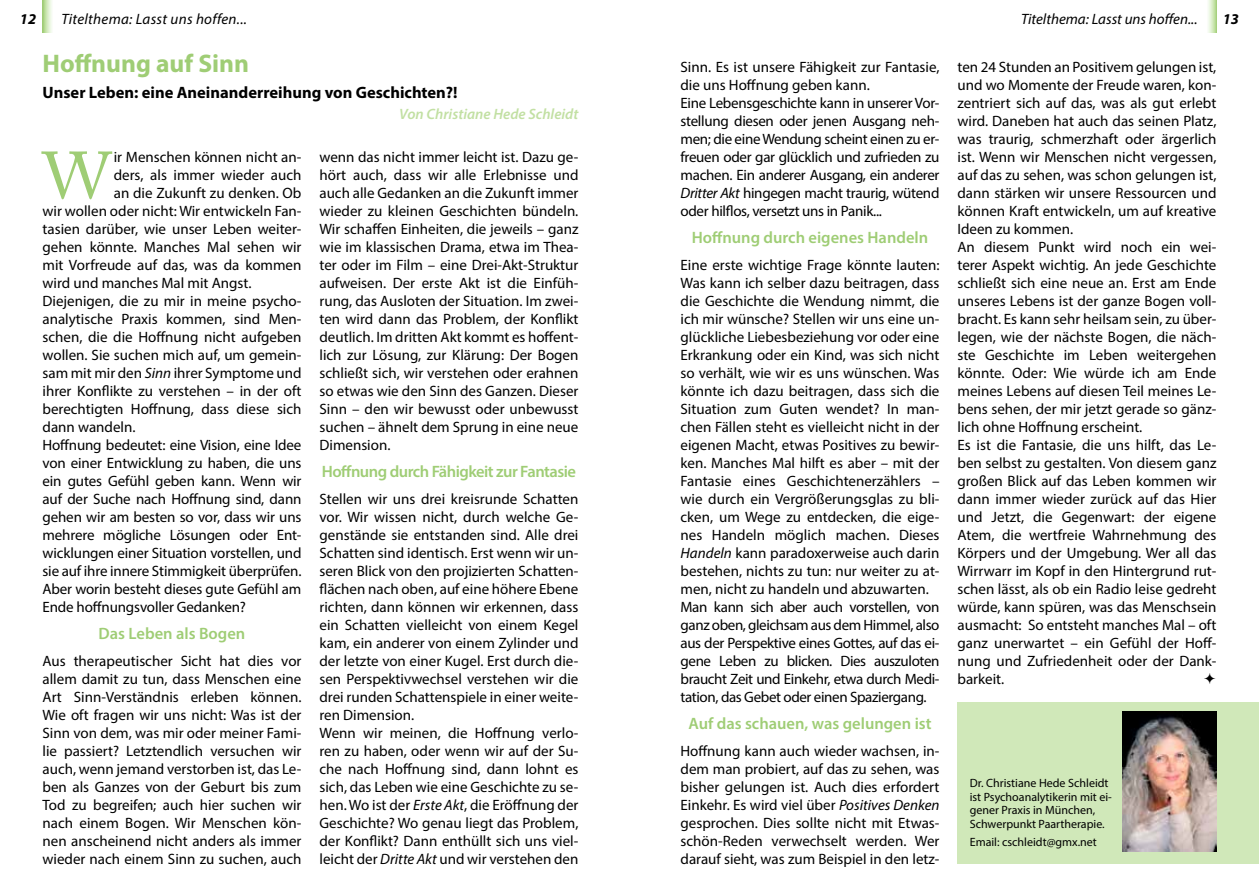
<style>
.page{position:relative;width:1259px;height:893px;background:#fff}
.page>*{position:absolute;margin:0;border:0;box-sizing:border-box;transform-origin:0 0}
.t1{font:65.7px "Adobe Caslon Pro";color:#9fcd75}
.t2{font:700 25.5px "Myriad Pro";color:#9fcd75}
.t3{font:600 16.5px "Myriad Pro";color:#9fcd75}
.t4{font:700 16.5px "Myriad Pro";color:#000}
.t5{font:600 16.5px "Myriad Pro";letter-spacing:-.03em;color:#9fcd75}
.t6{font:15px/18px "Myriad Pro";color:#000;text-align:justify}
.t7{font:15px/18px "Myriad Pro";letter-spacing:-.02em;color:#000}
.t8{font:italic 15px "Myriad Pro";letter-spacing:.015em;color:#000}
.t9{font:italic 600 15px "Myriad Pro";color:#c2e0a3}
.t10{font:italic 700 15px "Myriad Pro";color:#000}
.t11{font:12px/13.5px "Myriad Pro";color:#000}
.s1{font-style:italic}
</style>
<div class="page">
<div style="left:957px;top:702px;width:302px;height:161px;background:#d0e8b9"></div>
<img style="left:1122px;top:711px;width:94px;height:141px">
<svg style="left:1208px;top:0;width:8px;height:33px"></svg>
<svg style="left:43px;top:0;width:9px;height:33px"></svg>
<p class="t10" style="left:20px;top:9px;width:18px">12</p>
<p class="t8" style="left:61px;top:10px;width:187px">Titelthema: Lasst uns hoffen...</p>
<p class="t8" style="left:1021px;top:10px;width:178px">Titelthema: Lasst uns hoffen...</p>
<p class="t10" style="left:1222px;top:9px;width:18px">13</p>
<h2 class="t2" style="left:43px;top:47px;width:208px">Hoffnung auf Sinn</h2>
<p class="t4" style="left:43px;top:81px;width:417px">Unser Leben: eine Aneinanderreihung von Geschichten?!</p>
<p class="t9" style="left:399px;top:104px;width:181px">Von Christiane Hede Schleidt</p>
<h1 class="t1" style="left:43px;top:137px;width:70px">W</h1>
<p class="t6" style="left:114px;top:148px;width:189px">ir Menschen können nicht an-</p>
<p class="t6" style="left:319px;top:148px;width:260px">wenn das nicht immer leicht ist. Dazu ge&shy;hört auch, dass wir alle Erlebnisse und auch alle Gedanken an die Zukunft immer wieder zu kleinen Geschichten bündeln.<br>Wir schaffen Einheiten, die jeweils – ganz wie im klassischen Drama, etwa im Thea&shy;ter oder im Film – eine Drei-Akt-Struktur aufweisen. Der erste Akt ist die Einfüh&shy;rung, das Ausloten der Situation. Im zwei&shy;ten wird dann das Problem, der Konflikt deutlich. Im dritten Akt kommt es hoffent&shy;lich zur Lösung, zur Klärung: Der Bogen schließt sich, wir verstehen oder erahnen so etwas wie den Sinn des Ganzen. Dieser Sinn – den wir bewusst oder unbewusst suchen – ähnelt dem Sprung in eine neue Dimension.</p>
<p class="t5" style="left:322px;top:461px;width:256px">Hoffnung durch Fähigkeit zur Fantasie</p>
<p class="t6" style="left:319px;top:490px;width:260px;text-align:left">Stellen wir uns drei kreisrunde Schatten vor. Wir wissen nicht, durch welche Ge&shy;genstände sie entstanden sind. Alle drei Schatten sind identisch. Erst wenn wir un&shy;seren Blick von den projizierten Schatten&shy;flächen nach oben, auf eine höhere Ebene richten, dann können wir erkennen, dass ein Schatten vielleicht von einem Kegel kam, ein anderer von einem Zylinder und der letzte von einer Kugel. Erst durch die&shy;sen Perspektivwechsel verstehen wir die drei runden Schattenspiele in einer weite&shy;ren Dimension.<br>Wenn wir meinen, die Hoffnung verlo&shy;ren zu haben, oder wenn wir auf der Su&shy;che nach Hoffnung sind, dann lohnt es sich, das Leben wie eine Geschichte zu se&shy;hen. Wo ist der <span class="s1">Erste Akt</span>, die Eröffnung der Geschichte? Wo genau liegt das Problem, der Konflikt? Dann enthüllt sich uns viel&shy;leicht der <span class="s1">Dritte Akt</span> und wir verstehen den</p>
<p class="t6" style="left:114px;top:166px;width:189px">ders, als immer wieder auch</p>
<p class="t6" style="left:114px;top:184px;width:189px">an die Zukunft zu denken. Ob</p>
<p class="t6" style="left:43px;top:202px;width:260px">wir wollen oder nicht: Wir entwickeln Fan-</p>
<p class="t6" style="left:43px;top:220px;width:259px">tasien darüber, wie unser Leben weiter-</p>
<p class="t6" style="left:43px;top:238px;width:260px">gehen könnte. Manches Mal sehen wir</p>
<p class="t6" style="left:43px;top:256px;width:260px">mit Vorfreude auf das, was da kommen</p>
<p class="t6" style="left:43px;top:274px;width:210px">wird und manches Mal mit Angst.</p>
<p class="t6" style="left:43px;top:292px;width:260px">Diejenigen, die zu mir in meine psycho-</p>
<p class="t6" style="left:43px;top:310px;width:260px">analytische Praxis kommen, sind Men-</p>
<p class="t6" style="left:43px;top:328px;width:260px">schen, die die Hoffnung nicht aufgeben</p>
<p class="t6" style="left:43px;top:346px;width:260px">wollen. Sie suchen mich auf, um gemein-</p>
<p class="t6" style="left:43px;top:364px;width:260px">sam mit mir den <span class="s1">Sinn</span> ihrer Symptome und</p>
<p class="t6" style="left:43px;top:382px;width:260px">ihrer Konflikte zu verstehen – in der oft</p>
<p class="t6" style="left:43px;top:400px;width:260px">berechtigten Hoffnung, dass diese sich</p>
<p class="t6" style="left:43px;top:418px;width:94px">dann wandeln.</p>
<p class="t6" style="left:43px;top:436px;width:260px">Hoffnung bedeutet: eine Vision, eine Idee</p>
<p class="t6" style="left:43px;top:454px;width:260px">von einer Entwicklung zu haben, die uns</p>
<p class="t6" style="left:43px;top:472px;width:260px">ein gutes Gefühl geben kann. Wenn wir</p>
<p class="t6" style="left:43px;top:490px;width:260px">auf der Suche nach Hoffnung sind, dann</p>
<p class="t6" style="left:43px;top:508px;width:260px">gehen wir am besten so vor, dass wir uns</p>
<p class="t6" style="left:43px;top:526px;width:260px">mehrere mögliche Lösungen oder Ent-</p>
<p class="t6" style="left:43px;top:544px;width:260px">wicklungen einer Situation vorstellen, und</p>
<p class="t6" style="left:43px;top:562px;width:260px">sie auf ihre innere Stimmigkeit überprüfen.</p>
<p class="t6" style="left:43px;top:580px;width:260px">Aber worin besteht dieses gute Gefühl am</p>
<p class="t6" style="left:43px;top:598px;width:205px">Ende hoffnungsvoller Gedanken?</p>
<p class="t3" style="left:99px;top:623px;width:148px">Das Leben als Bogen</p>
<p class="t6" style="left:43px;top:652px;width:260px">Aus therapeutischer Sicht hat dies vor allem damit zu tun, dass Menschen eine Art Sinn-Verständnis erleben können.<br>Wie oft fragen wir uns nicht: Was ist der Sinn von dem, was mir oder meiner Fami&shy;lie passiert? Letztendlich versuchen wir auch, wenn jemand verstorben ist, das Le&shy;ben als Ganzes von der Geburt bis zum Tod zu begreifen; auch hier suchen wir nach einem Bogen. Wir Menschen kön&shy;nen anscheinend nicht anders als immer wieder nach einem Sinn zu suchen, auch</p>
<p class="t7" style="left:680px;top:58px;width:260px">Sinn. Es ist unsere Fähigkeit zur Fantasie, die uns Hoffnung geben kann.<br>Eine Lebensgeschichte kann in unserer Vor&shy;stellung diesen oder jenen Ausgang neh&shy;men; die eine Wendung scheint einen zu er&shy;freuen oder gar glücklich und zufrieden zu machen. Ein anderer Ausgang, ein anderer <span class="s1">Dritter Akt</span> hingegen macht traurig, wütend oder hilflos, versetzt uns in Panik...</p>
<p class="t3" style="left:692px;top:227px;width:238px">Hoffnung durch eigenes Handeln</p>
<p class="t6" style="left:680px;top:256px;width:260px;text-align:left">Eine erste wichtige Frage könnte lauten:<br>Was kann ich selber dazu beitragen, dass die Geschichte die Wendung nimmt, die ich mir wünsche? Stellen wir uns eine un&shy;glückliche Liebesbeziehung vor oder eine Erkrankung oder ein Kind, was sich nicht so verhält, wie wir es uns wünschen. Was könnte ich dazu beitragen, dass sich die Situation zum Guten wendet? In man&shy;chen Fällen steht es vielleicht nicht in der eigenen Macht, etwas Positives zu bewir&shy;ken. Manches Mal hilft es aber – mit der Fantasie eines Geschichtenerzählers – wie durch ein Vergrößerungsglas zu bli&shy;cken, um Wege zu entdecken, die eige&shy;nes Handeln möglich machen. Dieses <span class="s1">Handeln</span> kann paradoxerweise auch darin bestehen, nichts zu tun: nur weiter zu at&shy;men, nicht zu handeln und abzuwarten.<br>Man kann sich aber auch vorstellen, von ganz oben, gleichsam aus dem Himmel, also aus der Perspektive eines Gottes, auf das ei&shy;gene Leben zu blicken. Dies auszuloten braucht Zeit und Einkehr, etwa durch Medi&shy;tation, das Gebet oder einen Spaziergang.</p>
<p class="t3" style="left:688px;top:713px;width:245px">Auf das schauen, was gelungen ist</p>
<p class="t6" style="left:680px;top:742px;width:260px">Hoffnung kann auch wieder wachsen, in&shy;dem man probiert, auf das zu sehen, was bisher gelungen ist. Auch dies erfordert Einkehr. Es wird viel über <span class="s1">Positives Denken </span>gesprochen. Dies sollte nicht mit Etwas&shy;schön-Reden verwechselt werden. Wer darauf sieht, was zum Beispiel in den letz-</p>
<p class="t6" style="left:957px;top:58px;width:260px;text-align:left">ten 24 Stunden an Positivem gelungen ist, und wo Momente der Freude waren, kon&shy;zentriert sich auf das, was als gut erlebt wird. Daneben hat auch das seinen Platz, was traurig, schmerzhaft oder ärgerlich ist. Wenn wir Menschen nicht vergessen, auf das zu sehen, was schon gelungen ist, dann stärken wir unsere Ressourcen und können Kraft entwickeln, um auf kreative Ideen zu kommen.<br>An diesem Punkt wird noch ein wei&shy;terer Aspekt wichtig. An jede Geschichte schließt sich eine neue an. Erst am Ende unseres Lebens ist der ganze Bogen voll&shy;bracht. Es kann sehr heilsam sein, zu über&shy;legen, wie der nächste Bogen, die näch&shy;ste Geschichte im Leben weitergehen könnte. Oder: Wie würde ich am Ende meines Lebens auf diesen Teil meines Le&shy;bens sehen, der mir jetzt gerade so gänz&shy;lich ohne Hoffnung erscheint.<br>Es ist die Fantasie, die uns hilft, das Le&shy;ben selbst zu gestalten. Von diesem ganz großen Blick auf das Leben kommen wir dann immer wieder zurück auf das Hier und Jetzt, die Gegenwart: der eigene Atem, die wertfreie Wahrnehmung des Körpers und der Umgebung. Wer all das Wirrwarr im Kopf in den Hintergrund rut&shy;schen lässt, als ob ein Radio leise gedreht würde, kann spüren, was das Menschsein ausmacht: So entsteht manches Mal – oft ganz unerwartet – ein Gefühl der Hoff&shy;nung und Zufriedenheit oder der Dank&shy;barkeit.</p>
<p class="t11" style="left:969px;top:776px;width:144px">Dr. Christiane Hede Schleidt ist Psychoanalytikerin mit ei&shy;gener Praxis in München,<br>Schwerpunkt Paartherapie.</p>
<p class="t11" style="left:969px;top:835px;width:129px">Email: cschleidt@gmx.net</p>
</div>
